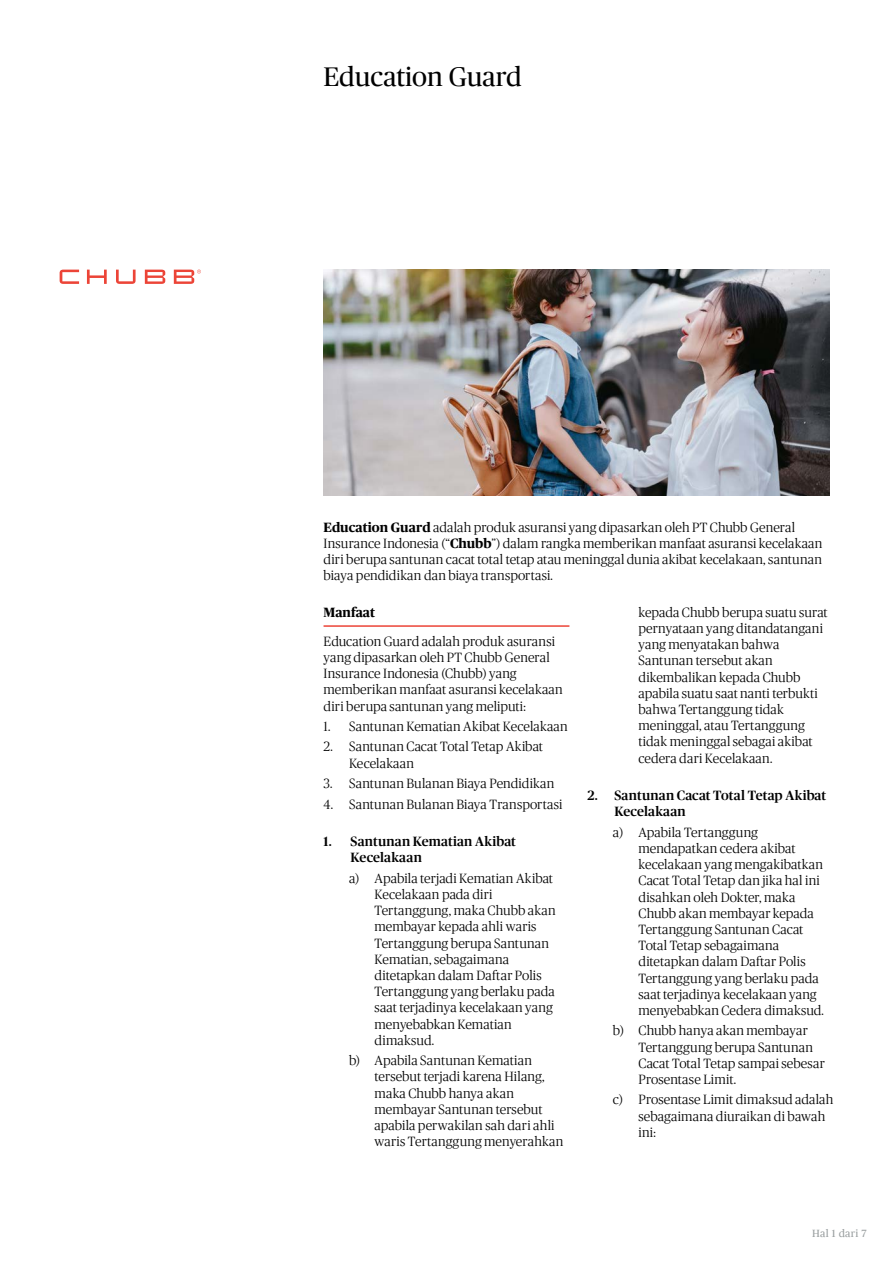
<style>
.page{position:relative;width:893px;height:1263px;background:#fff}
.page>*{position:absolute;margin:0;border:0;box-sizing:border-box;transform-origin:0 0}
.t1{font:27px "Chubb Publico App";color:#000}
.t2{font:300 13.5px/16.2px "Chubb Publico App";letter-spacing:.01em;color:#000}
.t3{font:500 13.5px/16.2px "Chubb Publico App";letter-spacing:.01em;color:#000}
.t4{font:700 13.5px "Chubb Publico App";color:#000}
.t5{font:10.5px "Chubb Publico Text App";letter-spacing:.02em;color:#9ba0a1}
.s1{font-weight:700}
</style>
<div class="page">
<svg style="left:60px;top:270px;width:141px;height:14px"></svg>
<img style="left:324px;top:269px;width:505px;height:226px">
<hr style="left:324px;top:625px;width:245px;height:2px;background:#ec4437">
<h1 class="t1" style="left:324px;top:58px;width:200px">Education Guard</h1>
<p class="t2" style="left:324px;top:518px;width:500px"><span class="s1">Education Guard</span> adalah produk asuransi yang dipasarkan oleh PT Chubb General Insurance Indonesia (“<span class="s1">Chubb</span>”) dalam rangka memberikan manfaat asuransi kecelakaan diri berupa santunan cacat total tetap atau meninggal dunia akibat kecelakaan, santunan biaya pendidikan dan biaya transportasi.</p>
<p class="t4" style="left:324px;top:602px;width:53px">Manfaat</p>
<p class="t2" style="left:324px;top:632px;width:241px">Education Guard adalah produk asuransi yang dipasarkan oleh PT Chubb General Insurance Indonesia (Chubb) yang memberikan manfaat asuransi kecelakaan diri berupa santunan yang meliputi:</p>
<p class="t2" style="left:324px;top:717px;width:246px">1. Santunan Kematian Akibat Kecelakaan</p>
<p class="t2" style="left:349px;top:738px;width:195px;text-indent:-26px">2. Santunan Cacat Total Tetap Akibat<br>Kecelakaan</p>
<p class="t2" style="left:324px;top:774px;width:232px">3. Santunan Bulanan Biaya Pendidikan</p>
<p class="t2" style="left:324px;top:795px;width:240px">4. Santunan Bulanan Biaya Transportasi</p>
<p class="t3" style="left:351px;top:832px;width:167px;text-indent:-27px">1. Santunan Kematian Akibat<br>Kecelakaan</p>
<p class="t2" style="left:375px;top:869px;width:183px;text-indent:-26px">a) Apabila terjadi Kematian Akibat<br>Kecelakaan pada diri<br>Tertanggung, maka Chubb akan membayar kepada ahli waris<br>Tertanggung berupa Santunan<br>Kematian, sebagaimana ditetapkan dalam Daftar Polis<br>Tertanggung yang berlaku pada saat terjadinya kecelakaan yang menyebabkan Kematian dimaksud.</p>
<p class="t2" style="left:375px;top:1051px;width:190px;text-indent:-26px">b) Apabila Santunan Kematian tersebut terjadi karena Hilang, maka Chubb hanya akan membayar Santunan tersebut apabila perwakilan sah dari ahli waris Tertanggung menyerahkan</p>
<p class="t2" style="left:638px;top:603px;width:191px">kepada Chubb berupa suatu surat pernyataan yang ditandatangani yang menyatakan bahwa<br>Santunan tersebut akan dikembalikan kepada Chubb apabila suatu saat nanti terbukti bahwa Tertanggung tidak meninggal, atau Tertanggung tidak meninggal sebagai akibat cedera dari Kecelakaan.</p>
<p class="t3" style="left:614px;top:786px;width:213px;text-indent:-27px">2. Santunan Cacat Total Tetap Akibat<br>Kecelakaan</p>
<p class="t2" style="left:638px;top:823px;width:187px;text-indent:-26px">a) Apabila Tertanggung mendapatkan cedera akibat kecelakaan yang mengakibatkan<br>Cacat Total Tetap dan jika hal ini disahkan oleh Dokter, maka<br>Chubb akan membayar kepada<br>Tertanggung Santunan Cacat<br>Total Tetap sebagaimana ditetapkan dalam Daftar Polis<br>Tertanggung yang berlaku pada saat terjadinya kecelakaan yang menyebabkan Cedera dimaksud.</p>
<p class="t2" style="left:638px;top:1022px;width:188px;text-indent:-26px">b) Chubb hanya akan membayar<br>Tertanggung berupa Santunan<br>Cacat Total Tetap sampai sebesar<br>Prosentase Limit.</p>
<p class="t2" style="left:638px;top:1091px;width:196px;text-indent:-26px">c) Prosentase Limit dimaksud adalah sebagaimana diuraikan di bawah ini:</p>
<p class="t5" style="left:812px;top:1225px;width:56px">Hal 1 dari 7</p>
</div>
